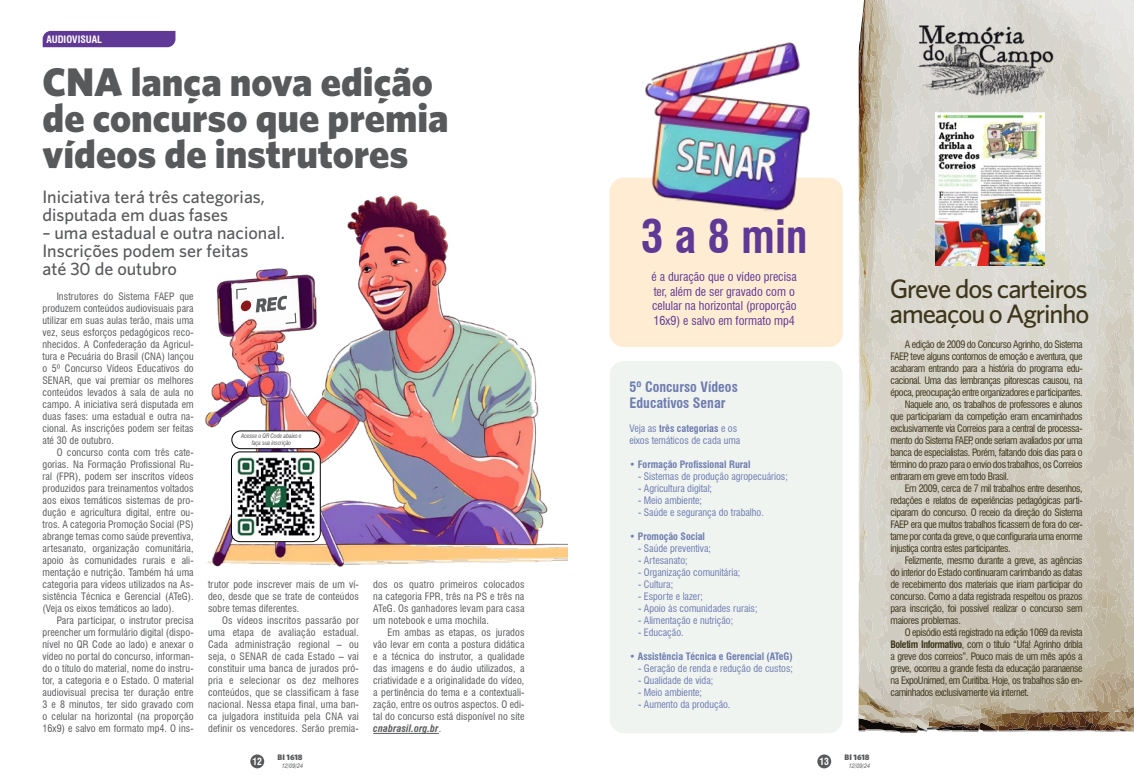
<style>
.page{position:relative;width:1134px;height:780px;background:#fff}
.page>*{position:absolute;margin:0;border:0;box-sizing:border-box;transform-origin:0 0}
.t1{font:700 condensed 45px "Swiss 721 BT";color:#603895}
.t2{font:900 40px/36px "Whitney HTF";color:#58595b}
.t3{font:500 26.6px/24.9px "Whitney HTF";letter-spacing:-.04em;color:#3d351b}
.t4{font:500 18px/18px "Whitney HTF";color:#58595b}
.t5{font:700 condensed 14px/16.8px "Swiss 721 BT";color:#6e7baf}
.t6{font:condensed 12px/14.4px "Swiss 721 BT";color:#603895}
.t7{font:condensed 10px/12px "Swiss 721 BT";letter-spacing:.01em;color:#58595b;text-align:justify}
.t8{font:condensed 10px "Swiss 721 BT";letter-spacing:-.04em;color:#3d351b}
.t9{font:condensed 10px/12px "Swiss 721 BT";color:#6e7baf}
.t10{font:700 condensed 10px "Swiss 721 BT";color:#6e7baf}
.t11{font:700 condensed 10px "Swiss 721 BT";color:#fff}
.t12{font:700 condensed 9.6px "Swiss 721 BT";color:#fff}
.t13{font:900 8px "Whitney HTF";color:#58595b}
.t14{font:italic condensed 6px/7px "Swiss 721 BT";letter-spacing:-.02em;color:#58595b;text-align:center}
.s1{font-weight:700;font-style:italic}
.s2{font-weight:700}
</style>
<div class="page">
<div style="left:250px;top:754px;width:14px;height:14px;background:#58595b;border-radius:50%"></div>
<div style="left:817px;top:754px;width:14px;height:14px;background:#58595b;border-radius:50%"></div>
<div style="left:43px;top:31px;width:132px;height:16px;background:#603895"></div>
<div style="left:610px;top:361px;width:233px;height:372px;background:#eff4f1;border-radius:14px"></div>
<img style="left:205px;top:195px;width:362px;height:372px">
<hr style="left:373px;top:733px;width:66px;height:1px;background:#58595b">
<svg style="left:236px;top:287px;width:61px;height:37px"></svg>
<div style="left:609px;top:178px;width:234px;height:169px;background:#ffecd3;border-radius:14px"></div>
<img style="left:615px;top:42px;width:228px;height:169px">
<img style="left:231px;top:452px;width:89px;height:89px">
<div style="left:231px;top:451px;width:90px;height:91px;border:1px solid #000;border-radius:9px"></div>
<div style="left:232px;top:431px;width:88px;height:17px;background:#fff;border-radius:9px"></div>
<div style="left:231px;top:430px;width:90px;height:19px;border:1px solid #000;border-radius:9px"></div>
<svg style="left:858px;top:0;width:276px;height:732px;background:#cfcabe"></svg>
<img style="left:935px;top:112px;width:109px;height:154px">
<img style="left:890px;top:9px;width:200px;height:100px">
<p class="t11" style="left:46px;top:33px;width:57px">AUDIOVISUAL</p>
<h2 class="t2" style="left:43px;top:63px;width:408px">CNA lança nova edição de concurso que premia vídeos de instrutores</h2>
<h3 class="t4" style="left:42px;top:187px;width:224px">Iniciativa terá três categorias, disputada em duas fases</h3>
<h3 class="t4" style="left:42px;top:223px;width:244px">– uma estadual e outra nacional.<br>Inscrições podem ser feitas<br>até 30 de outubro</h3>
<p class="t7" style="left:43px;top:290px;width:153px;text-indent:14px">Instrutores do Sistema FAEP que produzem conteúdos audiovisuais para utilizar em suas aulas terão, mais uma vez, seus esforços pedagógicos reco&shy;nhecidos. A Confederação da Agricul&shy;tura e Pecuária do Brasil (CNA) lançou o 5º Concurso Vídeos Educativos do SENAR, que vai premiar os melhores conteúdos levados à sala de aula no campo. A iniciativa será disputada em duas fases: uma estadual e outra na&shy;cional. As inscrições podem ser feitas até 30 de outubro.</p>
<p class="t7" style="left:43px;top:446px;width:153px;text-indent:14px">O concurso conta com três cate&shy;gorias. Na Formação Profissional Ru&shy;ral (FPR), podem ser inscritos vídeos produzidos para treinamentos voltados aos eixos temáticos sistemas de pro&shy;dução e agricultura digital, entre ou&shy;tros. A categoria Promoção Social (PS) abrange temas como saúde preventiva, artesanato, organização comunitária, apoio às comunidades rurais e ali&shy;mentação e nutrição. Também há uma categoria para vídeos utilizados na As&shy;sistência Técnica e Gerencial (ATeG). (Veja os eixos temáticos ao lado).</p>
<p class="t7" style="left:42px;top:614px;width:153px;text-indent:14px">Para participar, o instrutor precisa preencher um formulário digital (dispo&shy;nível no QR Code ao lado) e anexar o vídeo no portal do concurso, informan&shy;do o título do material, nome do instru&shy;tor, a categoria e o Estado. O material audiovisual precisa ter duração entre 3 e 8 minutos, ter sido gravado com o celular na horizontal (na proporção 16x9) e salvo em formato mp4. O ins-</p>
<p class="t14" style="left:241px;top:432px;width:62px">Acesse o QR Code abaixo e faça sua inscrição</p>
<p class="t7" style="left:208px;top:578px;width:152px">trutor pode inscrever mais de um ví&shy;deo, desde que se trate de conteúdos sobre temas diferentes.</p>
<p class="t7" style="left:208px;top:614px;width:152px;text-indent:14px">Os vídeos inscritos passarão por uma etapa de avaliação estadual.<br>Cada administração regional – ou seja, o SENAR de cada Estado – vai constituir uma banca de jurados pró&shy;pria e selecionar os dez melhores conteúdos, que se classificam à fase nacional. Nessa etapa final, uma ban&shy;ca julgadora instituída pela CNA vai definir os vencedores. Serão premia-</p>
<p class="t12" style="left:252px;top:755px;width:11px">12</p>
<p class="t13" style="left:278px;top:752px;width:27px">BI 1618</p>
<p class="t14" style="left:282px;top:762px;width:23px">12/09/24</p>
<p class="t7" style="left:373px;top:578px;width:153px">dos os quatro primeiros colocados na categoria FPR, três na PS e três na ATeG. Os ganhadores levam para casa um notebook e uma mochila.</p>
<p class="t7" style="left:373px;top:626px;width:153px;text-indent:14px">Em ambas as etapas, os jurados vão levar em conta a postura didática e a técnica do instrutor, a qualidade das imagens e do áudio utilizados, a criatividade e a originalidade do vídeo, a pertinência do tema e a contextuali&shy;zação, entre os outros aspectos. O edi&shy;tal do concurso está disponível no site <span class="s1">cnabrasil.org.br</span>.</p>
<h1 class="t1" style="left:641px;top:209px;width:169px">3 a 8 min</h1>
<p class="t6" style="left:652px;top:270px;width:147px">é a duração que o vídeo precisa ter, além de ser gravado com o celular na horizontal (proporção<br>16x9) e salvo em formato mp4</p>
<h3 class="t5" style="left:629px;top:378px;width:110px">5º Concurso Vídeos<br>Educativos Senar</h3>
<p class="t9" style="left:629px;top:422px;width:112px">Veja as <span class="s2">três categorias</span> e os eixos temáticos de cada uma</p>
<p class="t10" style="left:629px;top:458px;width:122px">• Formação Profissional Rural</p>
<p class="t9" style="left:638px;top:470px;width:151px">- Sistemas de produção agropecuários;</p>
<p class="t9" style="left:638px;top:482px;width:76px">- Agricultura digital;</p>
<p class="t9" style="left:638px;top:494px;width:66px">- Meio ambiente;</p>
<p class="t9" style="left:638px;top:506px;width:127px">- Saúde e segurança do trabalho.</p>
<p class="t10" style="left:629px;top:530px;width:77px">• Promoção Social</p>
<p class="t9" style="left:638px;top:542px;width:75px">- Saúde preventiva;</p>
<p class="t9" style="left:638px;top:554px;width:51px">- Artesanato;</p>
<p class="t9" style="left:638px;top:566px;width:104px">- Organização comunitária;</p>
<p class="t9" style="left:638px;top:578px;width:37px">- Cultura;</p>
<p class="t9" style="left:638px;top:590px;width:66px">- Esporte e lazer;</p>
<p class="t9" style="left:638px;top:602px;width:121px">- Apoio às comunidades rurais;</p>
<p class="t9" style="left:638px;top:614px;width:97px">- Alimentação e nutrição;</p>
<p class="t9" style="left:638px;top:626px;width:47px">- Educação.</p>
<p class="t10" style="left:629px;top:650px;width:165px">• Assistência Técnica e Gerencial (ATeG)</p>
<p class="t9" style="left:638px;top:662px;width:156px">- Geração de renda e redução de custos;</p>
<p class="t9" style="left:638px;top:674px;width:77px">- Qualidade de vida;</p>
<p class="t9" style="left:638px;top:686px;width:66px">- Meio ambiente;</p>
<p class="t9" style="left:638px;top:698px;width:94px">- Aumento da produção.</p>
<p class="t12" style="left:819px;top:755px;width:11px">13</p>
<p class="t13" style="left:844px;top:752px;width:27px">BI 1618</p>
<p class="t14" style="left:849px;top:762px;width:23px">12/09/24</p>
<h3 class="t3" style="left:890px;top:276px;width:201px">Greve dos carteiros ameaçou o Agrinho</h3>
<p class="t8" style="left:905px;top:338px;width:179px">A edição de 2009 do Concurso Agrinho, do Sistema</p>
<p class="t8" style="left:890px;top:350px;width:194px">FAEP, teve alguns contornos de emoção e aventura, que</p>
<p class="t8" style="left:890px;top:362px;width:194px">acabaram entrando para a história do programa edu-</p>
<p class="t8" style="left:890px;top:374px;width:194px">cacional. Uma das lembranças pitorescas causou, na</p>
<p class="t8" style="left:890px;top:386px;width:194px">época, preocupação entre organizadores e participantes.</p>
<p class="t8" style="left:905px;top:398px;width:179px">Naquele ano, os trabalhos de professores e alunos</p>
<p class="t8" style="left:890px;top:410px;width:194px">que participariam da competição eram encaminhados</p>
<p class="t8" style="left:890px;top:422px;width:194px">exclusivamente via Correios para a central de processa-</p>
<p class="t8" style="left:890px;top:434px;width:194px">mento do Sistema FAEP, onde seriam avaliados por uma</p>
<p class="t8" style="left:890px;top:446px;width:194px">banca de especialistas. Porém, faltando dois dias para o</p>
<p class="t8" style="left:890px;top:458px;width:194px">término do prazo para o envio dos trabalhos, os Correios</p>
<p class="t8" style="left:890px;top:470px;width:120px">entraram em greve em todo Brasil.</p>
<p class="t8" style="left:905px;top:482px;width:179px">Em 2009, cerca de 7 mil trabalhos entre desenhos,</p>
<p class="t8" style="left:890px;top:494px;width:194px">redações e relatos de experiências pedagógicas parti-</p>
<p class="t8" style="left:890px;top:506px;width:194px">ciparam do concurso. O receio da direção do Sistema</p>
<p class="t8" style="left:890px;top:518px;width:194px">FAEP era que muitos trabalhos ficassem de fora do cer-</p>
<p class="t8" style="left:890px;top:530px;width:194px">tame por conta da greve, o que configuraria uma enorme</p>
<p class="t8" style="left:890px;top:542px;width:122px">injustiça contra estes participantes.</p>
<p class="t8" style="left:905px;top:554px;width:179px">Felizmente, mesmo durante a greve, as agências</p>
<p class="t8" style="left:890px;top:566px;width:194px">do interior do Estado continuaram carimbando as datas</p>
<p class="t8" style="left:890px;top:578px;width:194px">de recebimento dos materiais que iriam participar do</p>
<p class="t8" style="left:890px;top:590px;width:194px">concurso. Como a data registrada respeitou os prazos</p>
<p class="t8" style="left:890px;top:602px;width:194px">para inscrição, foi possível realizar o concurso sem</p>
<p class="t8" style="left:890px;top:614px;width:72px">maiores problemas.</p>
<p class="t8" style="left:905px;top:626px;width:179px">O episódio está registrado na edição 1069 da revista</p>
<p class="t8" style="left:890px;top:638px;width:194px"><span class="s2">Boletim Informativo</span>, com o título “Ufa! Agrinho dribla</p>
<p class="t8" style="left:890px;top:650px;width:194px">a greve dos correios”. Pouco mais de um mês após a</p>
<p class="t8" style="left:890px;top:662px;width:194px">greve, ocorreu a grande festa da educação paranaense</p>
<p class="t8" style="left:890px;top:674px;width:194px">na ExpoUnimed, em Curitiba. Hoje, os trabalhos são en-</p>
<p class="t8" style="left:890px;top:686px;width:140px">caminhados exclusivamente via internet.</p>
</div>
